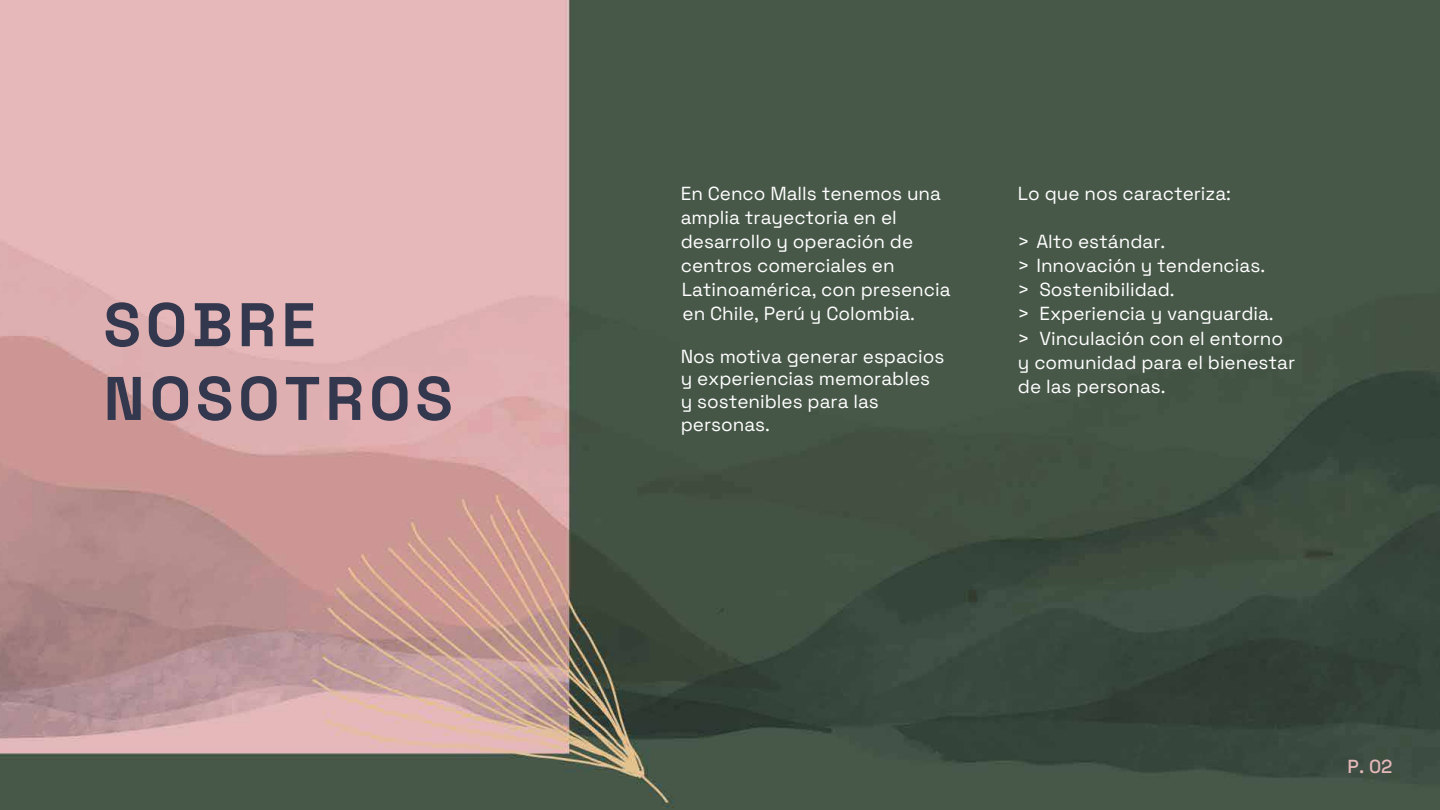
<style>
.page{position:relative;width:1440px;height:810px;background:#fff}
.page>*{position:absolute;margin:0;border:0;box-sizing:border-box;transform-origin:0 0}
.t1{font:700 61.43px/73.7px "Space Grotesk";letter-spacing:.08em;color:#33384f}
.t2{font:18.9px/24.2px "Space Grotesk";color:#fff}
.t3{font:500 18.9px "Space Grotesk";color:#e5b8b9}
</style>
<div class="page">
<img style="left:0;top:0;width:1440px;height:810px">
<h1 class="t1" style="left:104px;top:285px;width:351px">SOBRE<br>NOSOTROS</h1>
<p class="t2" style="left:681px;top:180px;width:271px">En Cenco Malls tenemos una amplia trayectoria en el desarrollo y operación de centros comerciales en<br>Latinoamérica, con presencia en Chile, Perú y Colombia.</p>
<p class="t2" style="left:681px;top:344px;width:265px;line-height:22.6px">Nos motiva generar espacios y experiencias memorables y sostenibles para las personas.</p>
<p class="t2" style="left:1018px;top:180px;width:215px">Lo que nos caracteriza:</p>
<p class="t2" style="left:1018px;top:228px;width:279px">&gt; Alto estándar.<br>&gt; Innovación y tendencias.<br>&gt; Sostenibilidad.<br>&gt; Experiencia y vanguardia.<br>&gt; Vinculación con el entorno y comunidad para el bienestar de las personas.</p>
<p class="t3" style="left:1348px;top:753px;width:46px">P. 02</p>
</div>
